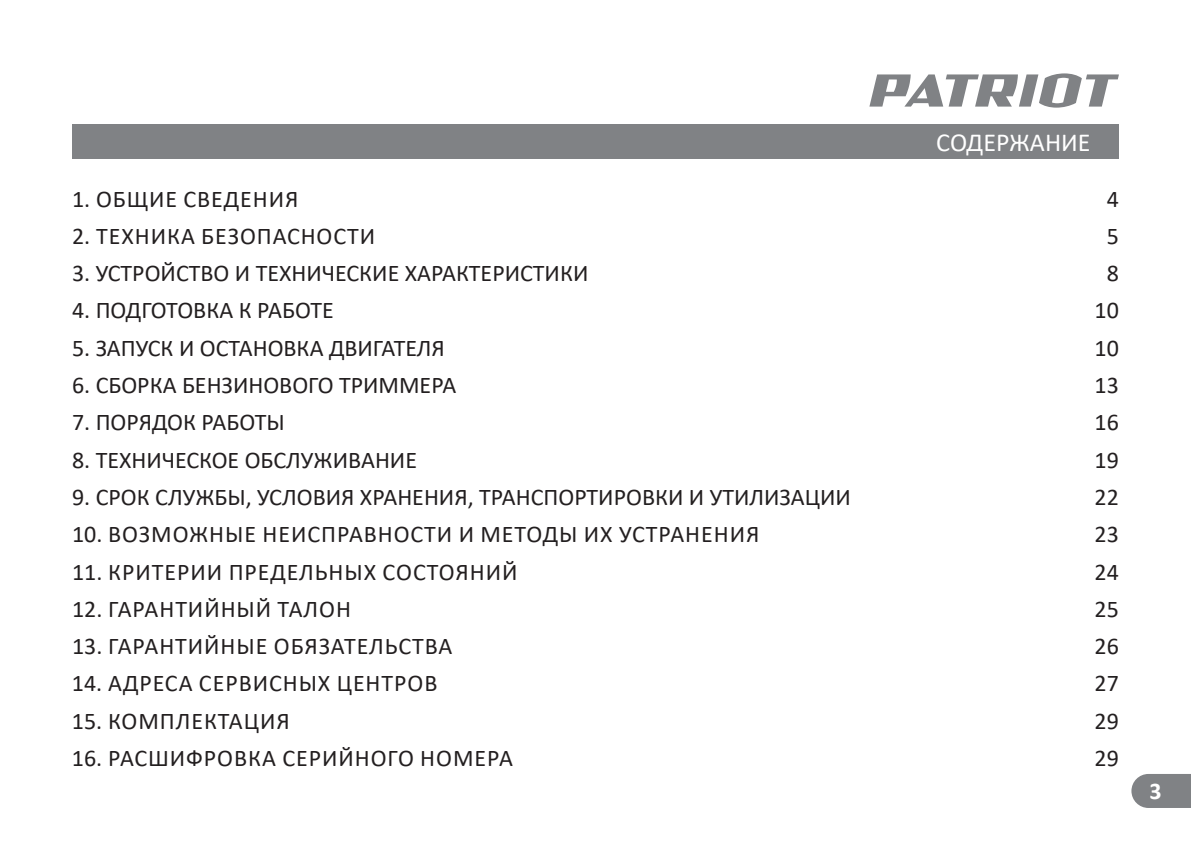
<style>
.page{position:relative;width:1191px;height:842px;background:#fff}
.page>*{position:absolute;margin:0;border:0;box-sizing:border-box;transform-origin:0 0}
.t1{font:26px "Calibri";color:#fff}
.t2{font:24px "Calibri";color:#231f20}
.t3{font:24px "Calibri";letter-spacing:.04em;color:#231f20}
.t4{font:700 24px "Calibri";color:#fff}
</style>
<div class="page">
<svg style="left:869px;top:73px;width:250px;height:35px"></svg>
<div style="left:72px;top:124px;width:1047px;height:34px;background:#808285"></div>
<svg style="left:1131px;top:774px;width:60px;height:34px;background:#888a8d"></svg>
<p class="t1" style="left:936px;top:124px;width:156px">СОДЕРЖАНИЕ</p>
<p class="t3" style="left:72px;top:182px;width:228px">1. ОБЩИЕ СВЕДЕНИЯ</p>
<p class="t2" style="left:1106px;top:182px;width:14px">4</p>
<p class="t3" style="left:72px;top:219px;width:305px">2. ТЕХНИКА БЕЗОПАСНОСТИ</p>
<p class="t2" style="left:1106px;top:219px;width:14px">5</p>
<p class="t2" style="left:72px;top:256px;width:518px">3. УСТРОЙСТВО И ТЕХНИЧЕСКИЕ ХАРАКТЕРИСТИКИ</p>
<p class="t2" style="left:1106px;top:256px;width:14px">8</p>
<p class="t2" style="left:72px;top:294px;width:263px">4. ПОДГОТОВКА К РАБОТЕ</p>
<p class="t2" style="left:1094px;top:294px;width:26px">10</p>
<p class="t2" style="left:72px;top:331px;width:374px">5. ЗАПУСК И ОСТАНОВКА ДВИГАТЕЛЯ</p>
<p class="t2" style="left:1094px;top:331px;width:26px">10</p>
<p class="t2" style="left:72px;top:368px;width:386px">6. СБОРКА БЕНЗИНОВОГО ТРИММЕРА</p>
<p class="t2" style="left:1094px;top:368px;width:26px">13</p>
<p class="t2" style="left:72px;top:406px;width:214px">7. ПОРЯДОК РАБОТЫ</p>
<p class="t2" style="left:1094px;top:406px;width:26px">16</p>
<p class="t2" style="left:72px;top:443px;width:346px">8. ТЕХНИЧЕСКОЕ ОБСЛУЖИВАНИЕ</p>
<p class="t2" style="left:1094px;top:443px;width:26px">19</p>
<p class="t2" style="left:72px;top:480px;width:780px">9. СРОК СЛУЖБЫ, УСЛОВИЯ ХРАНЕНИЯ, ТРАНСПОРТИРОВКИ И УТИЛИЗАЦИИ</p>
<p class="t2" style="left:1094px;top:480px;width:26px">22</p>
<p class="t3" style="left:72px;top:518px;width:689px">10. ВОЗМОЖНЫЕ НЕИСПРАВНОСТИ И МЕТОДЫ ИХ УСТРАНЕНИЯ</p>
<p class="t2" style="left:1094px;top:518px;width:26px">23</p>
<p class="t3" style="left:72px;top:555px;width:447px">11. КРИТЕРИИ ПРЕДЕЛЬНЫХ СОСТОЯНИЙ</p>
<p class="t2" style="left:1094px;top:555px;width:26px">24</p>
<p class="t3" style="left:72px;top:592px;width:280px">12. ГАРАНТИЙНЫЙ ТАЛОН</p>
<p class="t2" style="left:1094px;top:592px;width:26px">25</p>
<p class="t3" style="left:72px;top:629px;width:382px">13. ГАРАНТИЙНЫЕ ОБЯЗАТЕЛЬСТВА</p>
<p class="t2" style="left:1094px;top:629px;width:26px">26</p>
<p class="t3" style="left:72px;top:667px;width:367px">14. АДРЕСА СЕРВИСНЫХ ЦЕНТРОВ</p>
<p class="t2" style="left:1094px;top:667px;width:26px">27</p>
<p class="t3" style="left:72px;top:704px;width:219px">15. КОМПЛЕКТАЦИЯ</p>
<p class="t2" style="left:1094px;top:704px;width:26px">29</p>
<p class="t3" style="left:72px;top:741px;width:442px">16. РАСШИФРОВКА СЕРИЙНОГО НОМЕРА</p>
<p class="t2" style="left:1094px;top:741px;width:26px">29</p>
<p class="t4" style="left:1149px;top:774px;width:14px">3</p>
</div>
